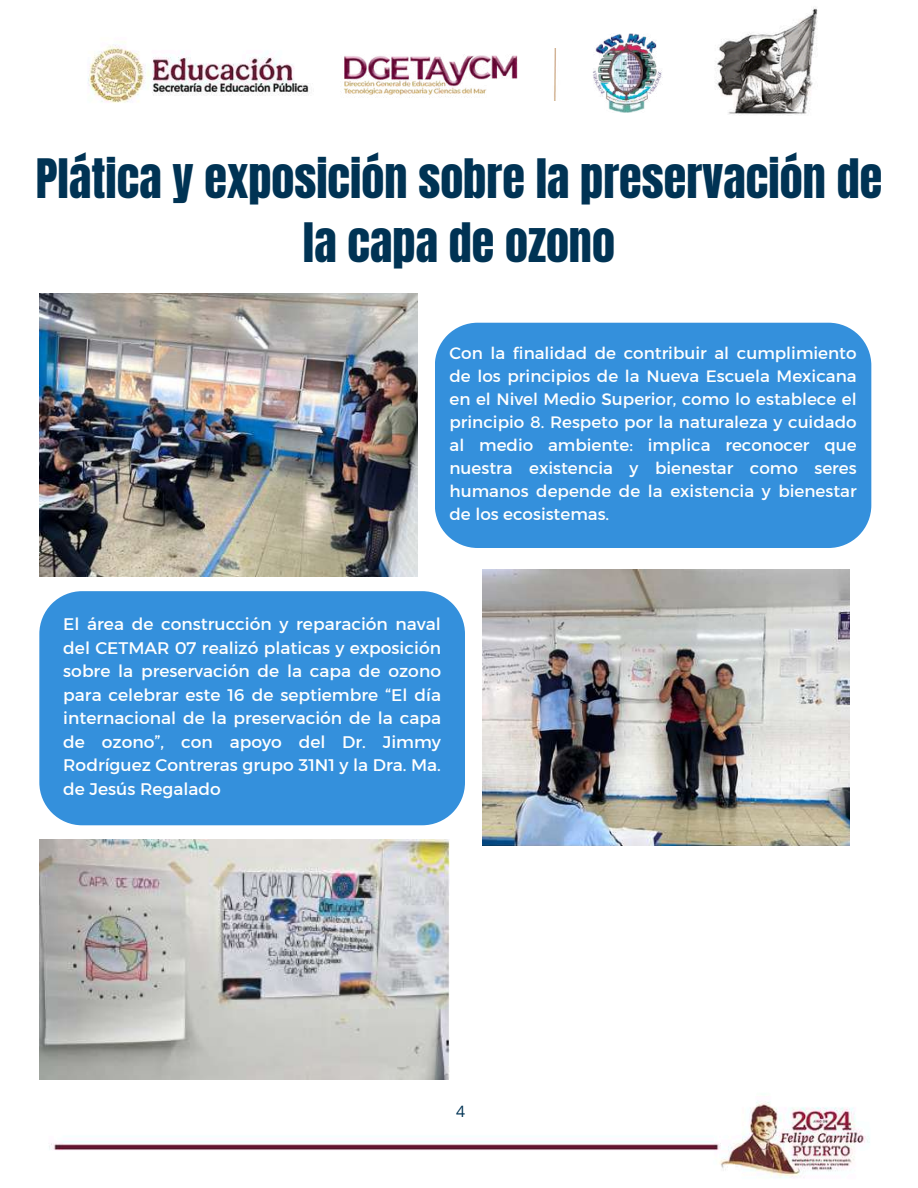
<style>
.page{position:relative;width:918px;height:1188px;background:#fff}
.page>*{position:absolute;margin:0;border:0;box-sizing:border-box;transform-origin:0 0}
.t1{font:46.2px/64.2px "Anton";color:#003354;text-align:center}
.t2{font:17.1px/23.5px "Kief Montaser Regular";color:#fff;text-align:justify}
.t3{font:16.8px/23.1px "Kief Montaser Regular";color:#fff;text-align:justify}
.t4{font:15.75px "Open Sans";color:#003354}
</style>
<div class="page">
<img style="left:39px;top:1079px;width:831px;height:99px">
<div style="left:39px;top:591px;width:426px;height:234px;background:#3490dc"></div>
<div style="left:435px;top:323px;width:436px;height:225px;background:#3490dc"></div>
<img style="left:39px;top:294px;width:378px;height:282px">
<img style="left:483px;top:570px;width:367px;height:276px">
<img style="left:39px;top:840px;width:411px;height:239px">
<img style="left:88px;top:33px;width:548px;height:70px">
<img style="left:715px;top:7px;width:103px;height:109px">
<img style="left:328px;top:48px;width:234px;height:52px">
<img style="left:588px;top:34px;width:75px;height:79px">
<h1 class="t1" style="left:36px;top:147px;width:848px">Plática y exposición sobre la preservación de la capa de ozono</h1>
<p class="t3" style="left:450px;top:341px;width:409px">Con la finalidad de contribuir al cumplimiento de los principios de la Nueva Escuela Mexicana en el Nivel Medio Superior, como lo establece el principio 8. Respeto por la naturaleza y cuidado al medio ambiente: implica reconocer que nuestra existencia y bienestar como seres humanos depende de la existencia y bienestar de los ecosistemas.</p>
<p class="t2" style="left:63px;top:612px;width:379px">El área de construcción y reparación naval del CETMAR 07 realizó platicas y exposición sobre la preservación de la capa de ozono para celebrar este 16 de septiembre “El día internacional de la preservación de la capa de ozono”, con apoyo del Dr. Jimmy Rodríguez Contreras grupo 31N1 y la Dra. Ma. de Jesús Regalado</p>
<p class="t4" style="left:456px;top:1101px;width:10px">4</p>
</div>
